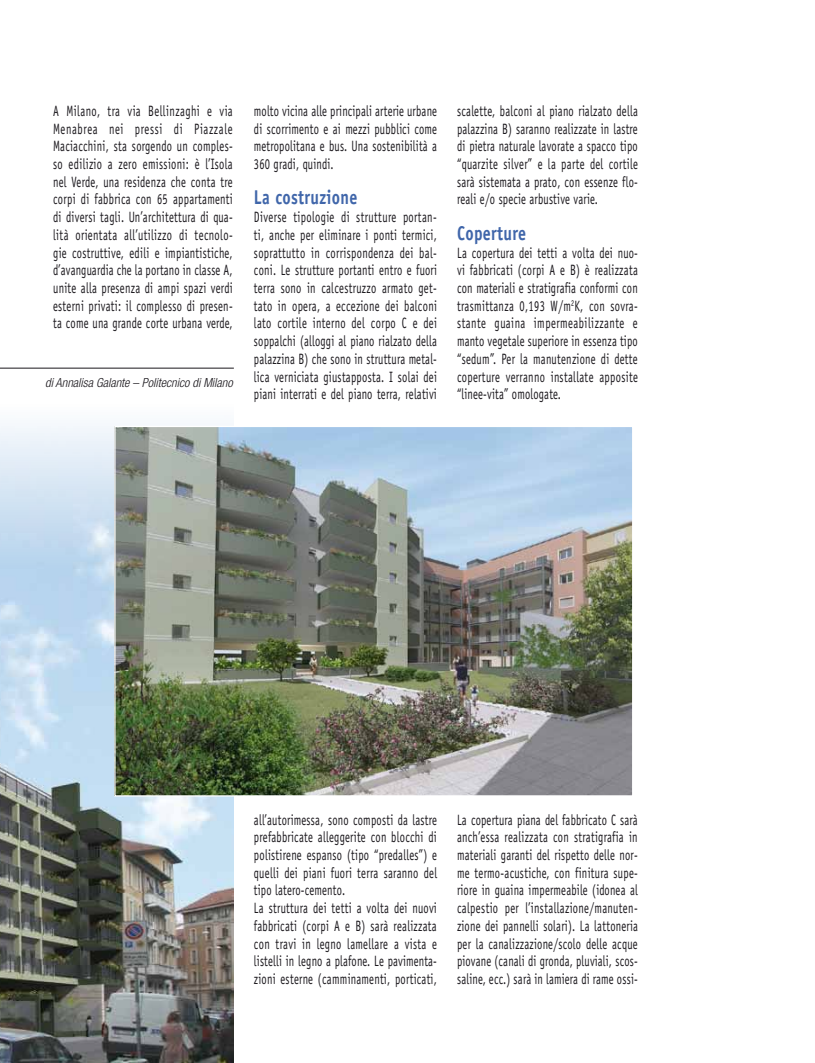
<style>
.page{position:relative;width:815px;height:1063px;background:#fff}
.page>*{position:absolute;margin:0;border:0;box-sizing:border-box;transform-origin:0 0}
.t1{font:700 20px "Officina Sans Std";letter-spacing:.02em;color:#4066aa;scale:.8 1}
.t2{font:15px/17.8px "Officina Sans Std";letter-spacing:.02em;color:#1a171c;text-align:justify;scale:.7 1}
.t3{font:italic 300 condensed 12.5px "Helvetica Neue LT Std";color:#1a171c}
</style>
<div class="page">
<img style="left:0;top:426px;width:234px;height:637px">
<hr style="left:0;top:368px;width:234px;height:1px;background:#1a171c">
<img style="left:116px;top:428px;width:515px;height:367px">
<p class="t2" style="left:53px;top:102px;width:258px">A Milano, tra via Bellinzaghi e via Menabrea nei pressi di Piazzale Maciacchini, sta sorgendo un comples&shy;so edilizio a zero emissioni: è l’Isola nel Verde, una residenza che conta tre corpi di fabbrica con 65 appartamenti di diversi tagli. Un’architettura di qua&shy;lità orientata all’utilizzo di tecnolo&shy;gie costruttive, edili e impiantistiche, d’avanguardia che la portano in classe A, unite alla presenza di ampi spazi verdi esterni privati: il complesso di presen&shy;ta come una grande corte urbana verde,</p>
<p class="t3" style="left:45px;top:375px;width:189px">di Annalisa Galante – Politecnico di Milano</p>
<p class="t2" style="left:254px;top:102px;width:263px">molto vicina alle principali arterie urbane di scorrimento e ai mezzi pubblici come metropolitana e bus. Una sostenibilità a 360 gradi, quindi.</p>
<h1 class="t1" style="left:254px;top:185px;width:131px">La costruzione</h1>
<p class="t2" style="left:254px;top:208px;width:263px">Diverse tipologie di strutture portan&shy;ti, anche per eliminare i ponti termici, soprattutto in corrispondenza dei bal&shy;coni. Le strutture portanti entro e fuori terra sono in calcestruzzo armato get&shy;tato in opera, a eccezione dei balconi lato cortile interno del corpo C e dei soppalchi (alloggi al piano rialzato della palazzina B) che sono in struttura metal&shy;lica verniciata giustapposta. I solai dei piani interrati e del piano terra, relativi</p>
<p class="t2" style="left:457px;top:102px;width:260px">scalette, balconi al piano rialzato della palazzina B) saranno realizzate in lastre di pietra naturale lavorate a spacco tipo “quarzite silver” e la parte del cortile sarà sistemata a prato, con essenze flo&shy;reali e/o specie arbustive varie.</p>
<h1 class="t1" style="left:457px;top:221px;width:88px">Coperture</h1>
<p class="t2" style="left:457px;top:244px;width:260px">La copertura dei tetti a volta dei nuo&shy;vi fabbricati (corpi A e B) è realizzata con materiali e stratigrafia conformi con trasmittanza 0,193 W/m<sup>2</sup>K, con sovra&shy;stante guaina impermeabilizzante e manto vegetale superiore in essenza tipo “sedum”. Per la manutenzione di dette coperture verranno installate apposite “linee-vita” omologate.</p>
<p class="t2" style="left:254px;top:811px;width:263px;text-align:left">all’autorimessa, sono composti da lastre prefabbricate alleggerite con blocchi di polistirene espanso (tipo “predalles”) e quelli dei piani fuori terra saranno del tipo latero-cemento.<br>La struttura dei tetti a volta dei nuovi fabbricati (corpi A e B) sarà realizzata con travi in legno lamellare a vista e listelli in legno a plafone. Le pavimenta&shy;zioni esterne (camminamenti, porticati,</p>
<p class="t2" style="left:457px;top:811px;width:260px">La copertura piana del fabbricato C sarà anch’essa realizzata con stratigrafia in materiali garanti del rispetto delle nor&shy;me termo-acustiche, con finitura supe&shy;riore in guaina impermeabile (idonea al calpestio per l’installazione/manuten&shy;zione dei pannelli solari). La lattoneria per la canalizzazione/scolo delle acque piovane (canali di gronda, pluviali, scos&shy;saline, ecc.) sarà in lamiera di rame ossi-</p>
</div>
